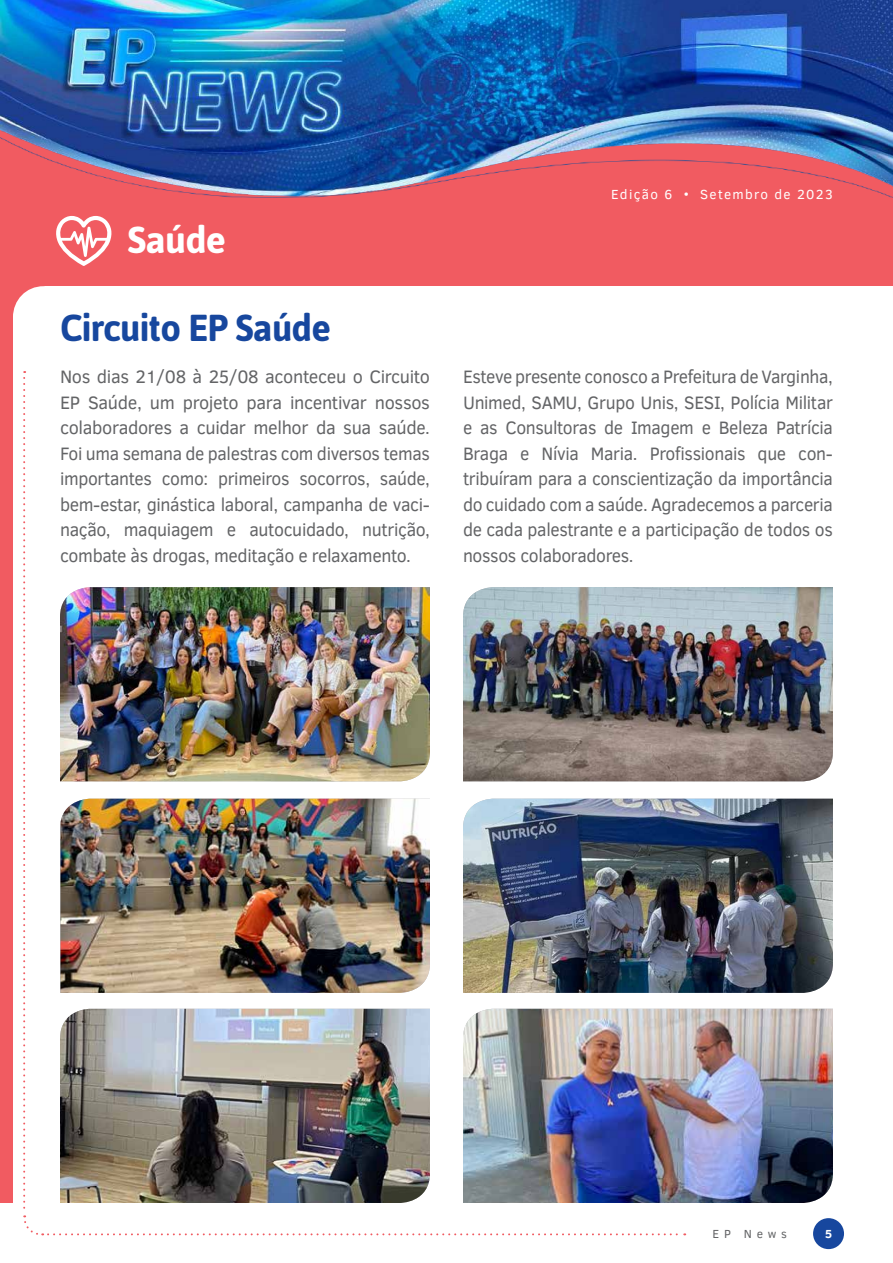
<style>
.page{position:relative;width:893px;height:1263px;background:#fff}
.page>*{position:absolute;margin:0;border:0;box-sizing:border-box;transform-origin:0 0}
.t1{font:700 37.5px "Asap";letter-spacing:-.02em;color:#17479e}
.t2{font:700 37.5px "Asap";letter-spacing:-.02em;color:#fff}
.t3{font:18.45px/25.5px "Clear Sans";letter-spacing:-.02em;color:#636466;text-align:justify}
.t4{font:18.45px/25.5px "Clear Sans";letter-spacing:-.02em;color:#636466;text-align:justify;scale:.95 1}
.t5{font:13.5px "Clear Sans";letter-spacing:.1em;color:#fff}
.t6{font:12px "Clear Sans";letter-spacing:.4em;color:#636466}
.t7{font:700 12px "Clear Sans";color:#fff}
</style>
<div class="page">
<img style="left:1px;top:0;width:892px;height:107px">
<img style="left:0;top:107px;width:893px;height:179px">
<img style="left:685px;top:587px;width:148px;height:194px">
<img style="left:685px;top:799px;width:148px;height:194px">
<img style="left:685px;top:1009px;width:148px;height:194px">
<svg style="left:0;top:216px;width:112px;height:98px"></svg>
<div style="left:813px;top:1218px;width:31px;height:31px;background:#17479e;border-radius:50%"></div>
<div style="left:0;top:281px;width:13px;height:922px;background:#f15b61"></div>
<img style="left:23px;top:371px;width:662px;height:865px">
<h1 class="t2" style="left:128px;top:218px;width:100px">Saúde</h1>
<h1 class="t1" style="left:60px;top:306px;width:272px">Circuito EP Saúde</h1>
<p class="t3" style="left:60px;top:364px;width:372px">Nos dias 21/08 à 25/08 aconteceu o Circuito EP Saúde, um projeto para incentivar nossos colaboradores a cuidar melhor da sua saúde.<br>Foi uma semana de palestras com diversos temas importantes como: primeiros socorros, saúde, bem-estar, ginástica laboral, campanha de vaci&shy;nação, maquiagem e autocuidado, nutrição, combate às drogas, meditação e relaxamento.</p>
<p class="t5" style="left:611px;top:185px;width:223px">Edição 6 • Setembro de 2023</p>
<p class="t4" style="left:463px;top:364px;width:391px">Esteve presente conosco a Prefeitura de Varginha, Unimed, SAMU, Grupo Unis, SESI, Polícia Militar e as Consultoras de Imagem e Beleza Patrícia Braga e Nívia Maria. Profissionais que con&shy;tribuíram para a conscientização da importância do cuidado com a saúde. Agradecemos a parceria de cada palestrante e a participação de todos os nossos colaboradores.</p>
<p class="t6" style="left:712px;top:1226px;width:76px">EP News</p>
<p class="t7" style="left:825px;top:1225px;width:9px">5</p>
</div>
